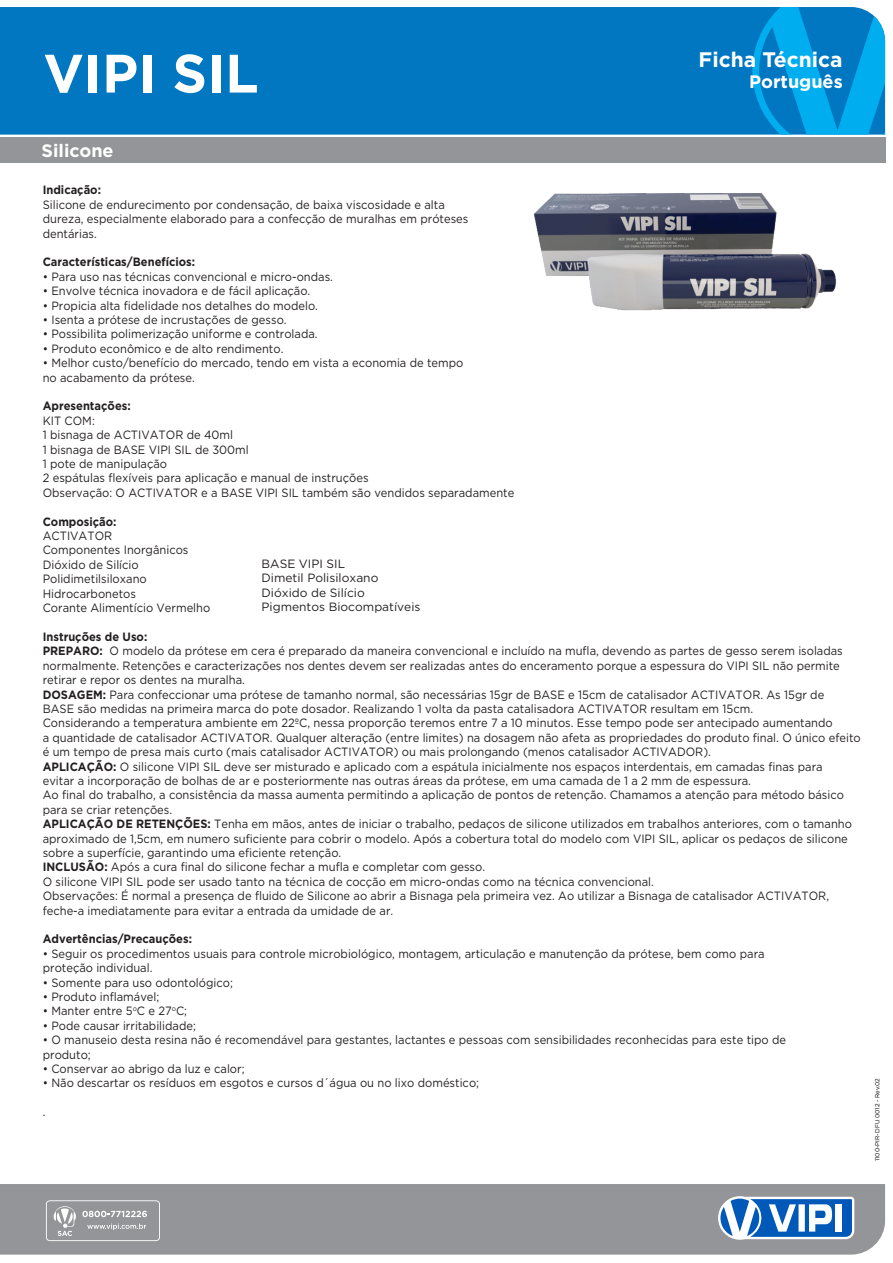
<style>
.page{position:relative;width:893px;height:1263px;background:#fff}
.page>*{position:absolute;margin:0;border:0;box-sizing:border-box;transform-origin:0 0}
.t1{font:700 54px "Gotham";color:#fff}
.t2{font:700 21px "Gotham";color:#fff}
.t3{font:700 18px "Gotham";color:#fff}
.t4{font:12px/14.4px "Gotham";color:#231f20;scale:.93 1}
.t5{font:700 12px "Gotham";color:#231f20;scale:.93 1}
.t6{font:12px/14.4px "Gotham";color:#231f20}
.t7{font:6px "Gotham";color:#040503}
.s1{font-weight:700}
</style>
<div class="page">
<div style="left:0;top:7px;width:752px;height:128px;background:#0077c0"></div>
<svg style="left:752px;top:7px;width:133px;height:128px"></svg>
<div style="left:0;top:137px;width:886px;height:26px;background:#939598"></div>
<div style="left:0;top:1184px;width:885px;height:70px;background:#939598"></div>
<svg style="left:718px;top:1196px;width:136px;height:44px"></svg>
<img style="left:534px;top:192px;width:303px;height:119px">
<svg style="left:46px;top:1200px;width:114px;height:41px"></svg>
<h1 class="t1" style="left:43px;top:38px;width:217px">VIPI SIL</h1>
<h2 class="t2" style="left:699px;top:46px;width:146px">Ficha Técnica</h2>
<h3 class="t3" style="left:749px;top:70px;width:95px">Português</h3>
<h3 class="t3" style="left:42px;top:138px;width:74px">Silicone</h3>
<p class="t5" style="left:43px;top:182px;width:64px">Indicação:</p>
<p class="t4" style="left:43px;top:197px;width:459px">Silicone de endurecimento por condensação, de baixa viscosidade e alta dureza, especialmente elaborado para a confecção de muralhas em próteses dentárias.</p>
<p class="t5" style="left:43px;top:254px;width:165px">Características/Benefícios:</p>
<p class="t4" style="left:43px;top:269px;width:314px">• Para uso nas técnicas convencional e micro-ondas.</p>
<p class="t4" style="left:43px;top:284px;width:289px">• Envolve técnica inovadora e de fácil aplicação.</p>
<p class="t4" style="left:43px;top:298px;width:297px">• Propicia alta fidelidade nos detalhes do modelo.</p>
<p class="t4" style="left:43px;top:312px;width:264px">• Isenta a prótese de incrustações de gesso.</p>
<p class="t4" style="left:43px;top:327px;width:297px">• Possibilita polimerização uniforme e controlada.</p>
<p class="t4" style="left:43px;top:341px;width:260px">• Produto econômico e de alto rendimento.</p>
<p class="t4" style="left:43px;top:356px;width:454px">• Melhor custo/benefício do mercado, tendo em vista a economia de tempo no acabamento da prótese.</p>
<p class="t5" style="left:43px;top:398px;width:96px">Apresentações:</p>
<p class="t4" style="left:43px;top:413px;width:509px">KIT COM:<br>1 bisnaga de ACTIVATOR de 40ml<br>1 bisnaga de BASE VIPI SIL de 300ml<br>1 pote de manipulação<br>2 espátulas flexíveis para aplicação e manual de instruções<br>Observação: O ACTIVATOR e a BASE VIPI SIL também são vendidos separadamente</p>
<p class="t5" style="left:43px;top:513px;width:81px">Composição:</p>
<p class="t4" style="left:43px;top:528px;width:182px">ACTIVATOR<br>Componentes Inorgânicos<br>Dióxido de Silício<br>Polidimetilsiloxano<br>Hidrocarbonetos<br>Corante Alimentício Vermelho</p>
<p class="t4" style="left:43px;top:629px;width:881px"><span class="s1">Instruções de Uso:<br>PREPARO:</span> O modelo da prótese em cera é preparado da maneira convencional e incluído na mufla, devendo as partes de gesso serem isoladas normalmente. Retenções e caracterizações nos dentes devem ser realizadas antes do enceramento porque a espessura do VIPI SIL não permite retirar e repor os dentes na muralha.<br><span class="s1">DOSAGEM:</span> Para confeccionar uma prótese de tamanho normal, são necessárias 15gr de BASE e 15cm de catalisador ACTIVATOR. As 15gr de<br>BASE são medidas na primeira marca do pote dosador. Realizando 1 volta da pasta catalisadora ACTIVATOR resultam em 15cm.<br>Considerando a temperatura ambiente em 22ºC, nessa proporção teremos entre 7 a 10 minutos. Esse tempo pode ser antecipado aumentando<br>a quantidade de catalisador ACTIVATOR. Qualquer alteração (entre limites) na dosagem não afeta as propriedades do produto final. O único efeito é um tempo de presa mais curto (mais catalisador ACTIVATOR) ou mais prolongando (menos catalisador ACTIVADOR).<br><span class="s1">APLICAÇÃO:</span> O silicone VIPI SIL deve ser misturado e aplicado com a espátula inicialmente nos espaços interdentais, em camadas finas para<br>evitar a incorporação de bolhas de ar e posteriormente nas outras áreas da prótese, em uma camada de 1 a 2 mm de espessura.<br>Ao final do trabalho, a consistência da massa aumenta permitindo a aplicação de pontos de retenção. Chamamos a atenção para método básico para se criar retenções.<br><span class="s1">APLICAÇÃO DE RETENÇÕES:</span> Tenha em mãos, antes de iniciar o trabalho, pedaços de silicone utilizados em trabalhos anteriores, com o tamanho aproximado de 1,5cm, em numero suficiente para cobrir o modelo. Após a cobertura total do modelo com VIPI SIL, aplicar os pedaços de silicone sobre a superfície, garantindo uma eficiente retenção.<br><span class="s1">INCLUSÃO:</span> Após a cura final do silicone fechar a mufla e completar com gesso.<br>O silicone VIPI SIL pode ser usado tanto na técnica de cocção em micro-ondas como na técnica convencional.<br>Observações: É normal a presença de fluido de Silicone ao abrir a Bisnaga pela primeira vez. Ao utilizar a Bisnaga de catalisador ACTIVATOR, feche-a imediatamente para evitar a entrada da umidade de ar.</p>
<p class="t5" style="left:43px;top:931px;width:162px">Advertências/Precauções:</p>
<p class="t4" style="left:43px;top:946px;width:778px">• Seguir os procedimentos usuais para controle microbiológico, montagem, articulação e manutenção da prótese, bem como para proteção individual.</p>
<p class="t4" style="left:43px;top:975px;width:206px">• Somente para uso odontológico;</p>
<p class="t4" style="left:43px;top:989px;width:127px">• Produto inflamável;</p>
<p class="t4" style="left:43px;top:1004px;width:157px">• Manter entre 5<sup>o</sup>C e 27<sup>o</sup>C;</p>
<p class="t4" style="left:43px;top:1018px;width:166px">• Pode causar irritabilidade;</p>
<p class="t4" style="left:43px;top:1032px;width:801px">• O manuseio desta resina não é recomendável para gestantes, lactantes e pessoas com sensibilidades reconhecidas para este tipo de produto;</p>
<p class="t4" style="left:43px;top:1061px;width:218px">• Conservar ao abrigo da luz e calor;</p>
<p class="t4" style="left:43px;top:1076px;width:471px">• Não descartar os resíduos em esgotos e cursos d´água ou no lixo doméstico;</p>
<p class="t4" style="left:43px;top:1104px;width:4px">.</p>
<p class="t6" style="left:262px;top:556px;width:161px">BASE VIPI SIL<br>Dimetil Polisiloxano<br>Dióxido de Silício<br>Pigmentos Biocompatíveis</p>
<p class="t7" style="left:873px;top:1161px;width:85px;rotate:-90deg">1100-PIR-DFU 0012 - Rev.02</p>
</div>
